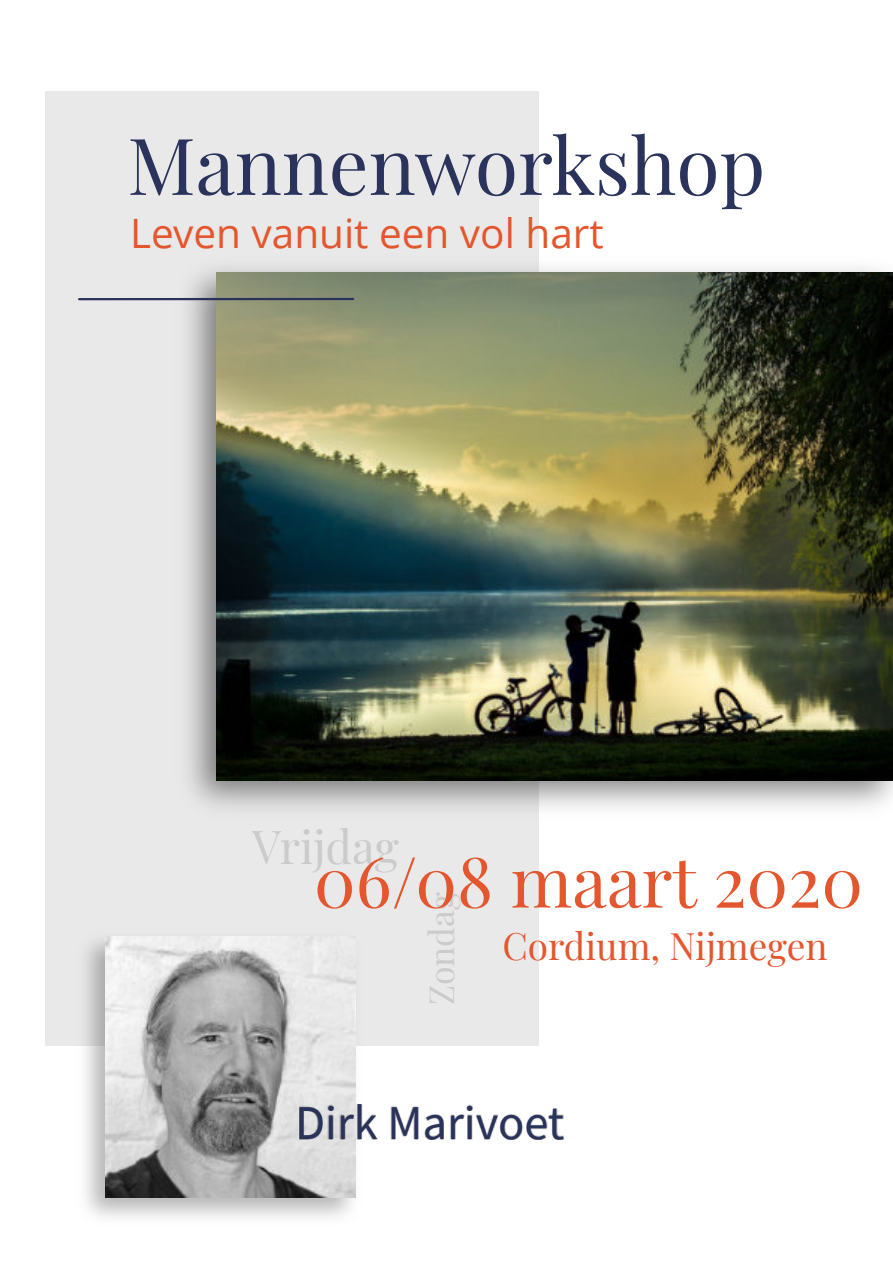
<style>
.page{position:relative;width:893px;height:1263px;background:#fff}
.page>*{position:absolute;margin:0;border:0;box-sizing:border-box;transform-origin:0 0}
.t1{font:78.75px "Playfair Display";color:#29335c}
.t2{font:69.45px "Playfair Display";color:#e4572e}
.t3{font:48.45px "Source Sans Pro";color:#29335c}
.t4{font:45.75px "Playfair Display";color:#cbcbcb}
.t5{font:40.5px "Open Sans";color:#e4572e}
.t6{font:37.05px "Playfair Display";color:#e4572e}
.t7{font:33.75px "Playfair Display";color:#cbcbcb}
</style>
<div class="page">
<div style="left:45px;top:91px;width:493px;height:955px;background:#e9e9e9"></div>
<img style="left:174px;top:255px;width:719px;height:566px">
<img style="left:216px;top:273px;width:677px;height:507px">
<hr style="left:79px;top:298px;width:274px;height:2px;background:#29335c">
<img style="left:85px;top:940px;width:277px;height:278px">
<img style="left:105px;top:936px;width:251px;height:261px">
<img style="left:300px;top:1104px;width:264px;height:35px">
<h1 class="t1" style="left:127px;top:110px;width:639px">Mannenworkshop</h1>
<p class="t5" style="left:130px;top:217px;width:475px">Leven vanuit een vol hart</p>
<p class="t4" style="left:252px;top:814px;width:148px">Vrijdag</p>
<h2 class="t2" style="left:314px;top:832px;width:551px">06/08 maart 2020</h2>
<p class="t6" style="left:502px;top:920px;width:327px">Cordium, Nijmegen</p>
<p class="t7" style="left:417px;top:1005px;width:114px;rotate:-90deg">Zondag</p>
<p class="t3" style="left:295px;top:1102px;width:270px">Dirk Marivoet</p>
</div>
